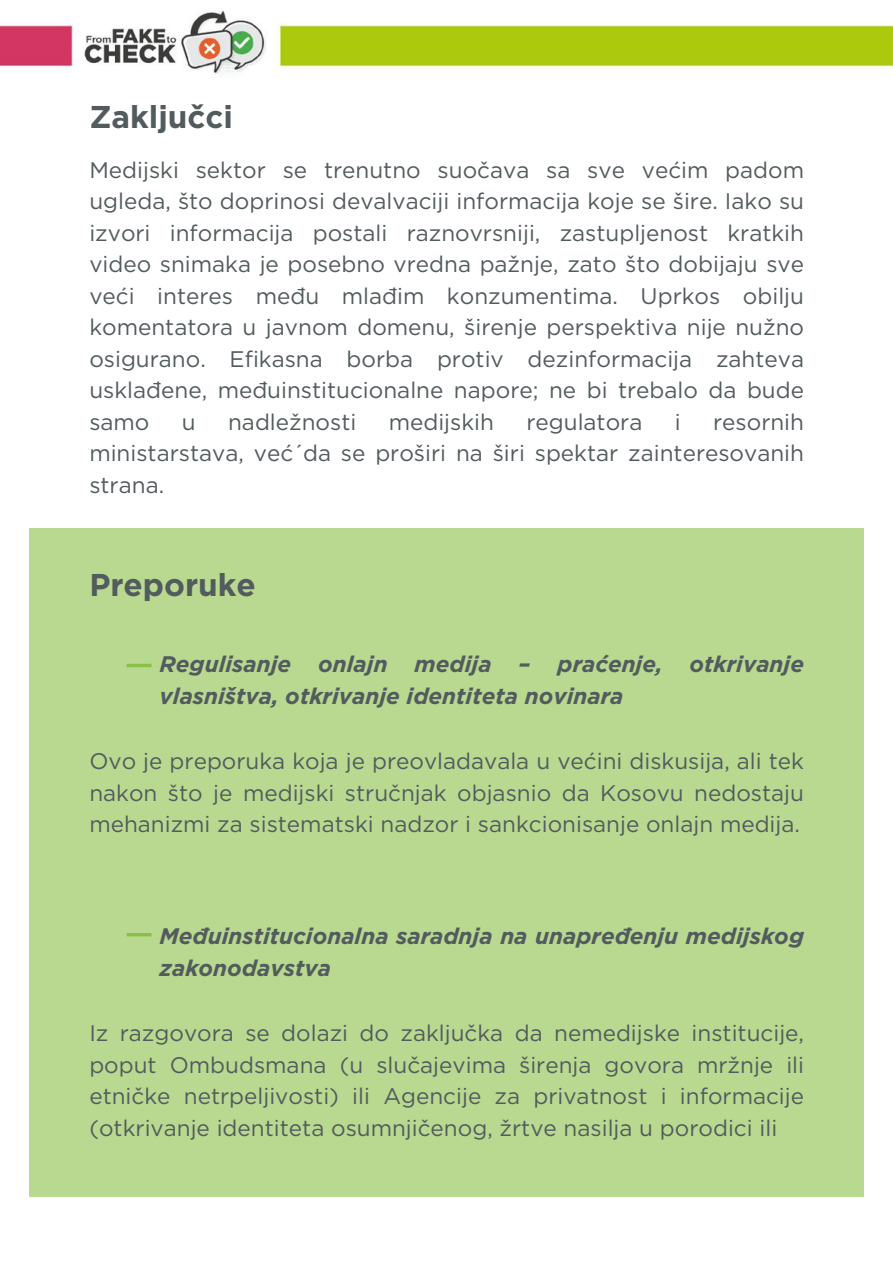
<style>
.page{position:relative;width:893px;height:1264px;background:#fff}
.page>*{position:absolute;margin:0;border:0;box-sizing:border-box;transform-origin:0 0}
.t1{font:700 31.5px "Gotham";color:#525b5d}
.t2{font:22.5px/31.5px "Gotham";color:#525b5d;text-align:justify}
.t3{font:italic 700 22.5px/31.5px "Gotham";color:#525b5d}
</style>
<div class="page">
<div style="left:30px;top:527px;width:833px;height:669px;background:#b9d890"></div>
<img style="left:0;top:10px;width:892px;height:64px">
<svg style="left:127px;top:663px;width:24px;height:4px"></svg>
<hr style="left:127px;top:933px;width:24px;height:3px;background:#8bbf46">
<p class="t1" style="left:89px;top:97px;width:145px">Zaključci</p>
<p class="t2" style="left:89px;top:154px;width:716px">Medijski sektor se trenutno suočava sa sve većim padom ugleda, što doprinosi devalvaciji informacija koje se šire. Iako su izvori informacija postali raznovrsniji, zastupljenost kratkih video snimaka je posebno vredna pažnje, zato što dobijaju sve veći interes među mlađim konzumentima. Uprkos obilju komentatora u javnom domenu, širenje perspektiva nije nužno osigurano. Efikasna borba protiv dezinformacija zahteva usklađene, međuinstitucionalne napore; ne bi trebalo da bude samo</p>
<p class="t2" style="left:89px;top:406px;width:716px;text-indent:623px">resornih ministarstava, već́ da se proširi na širi spektar zainteresovanih strana.</p>
<p class="t2" style="left:182px;top:406px;width:15px">u</p>
<p class="t2" style="left:228px;top:406px;width:130px">nadležnosti</p>
<p class="t2" style="left:389px;top:406px;width:107px">medijskih</p>
<p class="t2" style="left:526px;top:406px;width:117px">regulatora</p>
<p class="t2" style="left:674px;top:406px;width:7px">i</p>
<p class="t1" style="left:89px;top:565px;width:168px">Preporuke</p>
<p class="t3" style="left:159px;top:648px;width:646px">Regulisanje onlajn medija – praćenje, otkrivanje vlasništva, otkrivanje identiteta novinara</p>
<p class="t2" style="left:89px;top:745px;width:716px">Ovo je preporuka koja je preovladavala u većini diskusija, ali tek nakon što je medijski stručnjak objasnio da Kosovu nedostaju mehanizmi za sistematski nadzor i sankcionisanje onlajn medija.</p>
<p class="t3" style="left:159px;top:920px;width:646px">Međuinstitucionalna saradnja na unapređenju medijskog zakonodavstva</p>
<p class="t2" style="left:89px;top:1017px;width:716px">Iz razgovora se dolazi do zaključka da nemedijske institucije, poput Ombudsmana (u slučajevima širenja govora mržnje ili etničke netrpeljivosti) ili Agencije za privatnost i informacije (otkrivanje identiteta osumnjičenog, žrtve nasilja u porodici ili</p>
</div>
